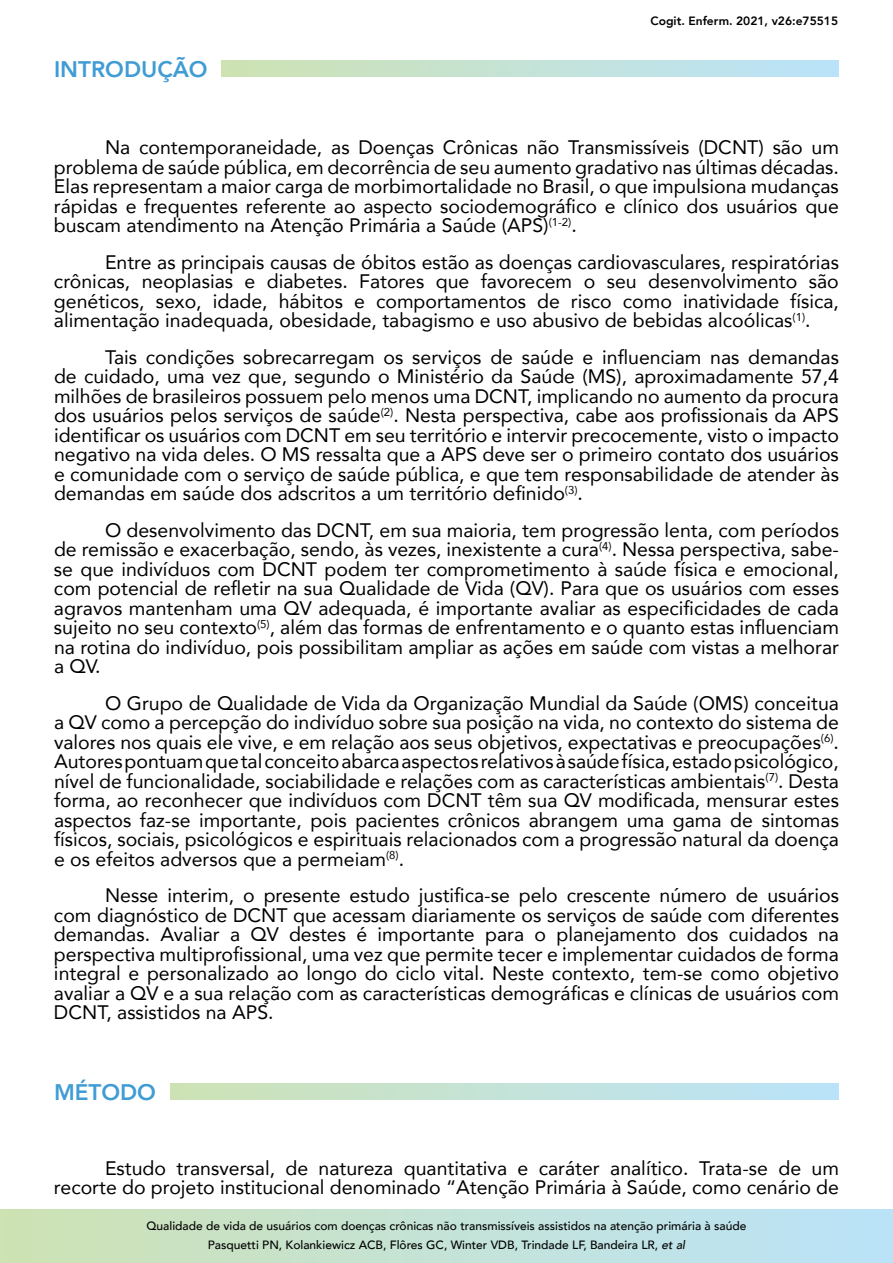
<style>
.page{position:relative;width:893px;height:1263px;background:#fff}
.page>*{position:absolute;margin:0;border:0;box-sizing:border-box;transform-origin:0 0}
.t1{font:800 22.5px "Avenir";color:#409cd4}
.t2{font:19.5px/19.5px "Avenir";color:#000;text-align:justify}
.t3{font:500 12px/18.6px "Avenir";color:#000;text-align:center}
.t4{font:800 12px "Avenir";color:#000}
.s1{font-style:italic}
</style>
<div class="page">
<div style="left:221px;top:60px;width:618px;height:17px;background:linear-gradient(to right,#cee2b3,#bae3fb)"></div>
<div style="left:170px;top:1083px;width:669px;height:17px;background:linear-gradient(to right,#cee2b5,#bae3fb)"></div>
<svg style="left:0;top:1209px;width:893px;height:54px"></svg>
<p class="t1" style="left:54px;top:51px;width:155px">INTRODUÇÃO</p>
<p class="t4" style="left:650px;top:12px;width:189px">Cogit. Enferm. 2021, v26:e75515</p>
<p class="t2" style="left:54px;top:137px;width:786px;text-indent:51px">Na contemporaneidade, as Doenças Crônicas não Transmissíveis (DCNT) são um problema de saúde pública, em decorrência de seu aumento gradativo nas últimas décadas.<br>Elas representam a maior carga de morbimortalidade no Brasil, o que impulsiona mudanças rápidas e frequentes referente ao aspecto sociodemográfico e clínico dos usuários que buscam atendimento na Atenção Primária a Saúde (APS)<sup>(1-2)</sup>.</p>
<p class="t2" style="left:54px;top:252px;width:786px;text-indent:51px">Entre as principais causas de óbitos estão as doenças cardiovasculares, respiratórias crônicas, neoplasias e diabetes. Fatores que favorecem o seu desenvolvimento são genéticos, sexo, idade, hábitos e comportamentos de risco como inatividade física, alimentação inadequada, obesidade, tabagismo e uso abusivo de bebidas alcoólicas<sup>(1)</sup>.</p>
<p class="t2" style="left:54px;top:347px;width:787px;text-indent:51px">Tais condições sobrecarregam os serviços de saúde e influenciam nas demandas de cuidado, uma vez que, segundo o Ministério da Saúde (MS), aproximadamente 57,4 milhões de brasileiros possuem pelo menos uma DCNT, implicando no aumento da procura dos usuários pelos serviços de saúde<sup>(2)</sup>. Nesta perspectiva, cabe aos profissionais da APS identificar os usuários com DCNT em seu território e intervir precocemente, visto o impacto negativo na vida deles. O MS ressalta que a APS deve ser o primeiro contato dos usuários e comunidade com o serviço de saúde pública, e que tem responsabilidade de atender às demandas em saúde dos adscritos a um território definido<sup>(3)</sup>.</p>
<p class="t2" style="left:54px;top:520px;width:786px;text-indent:51px">O desenvolvimento das DCNT, em sua maioria, tem progressão lenta, com períodos de remissão e exacerbação, sendo, às vezes, inexistente a cura<sup>(4)</sup>. Nessa perspectiva, sabe&shy;se que indivíduos com DCNT podem ter comprometimento à saúde física e emocional, com potencial de refletir na sua Qualidade de Vida (QV). Para que os usuários com esses agravos mantenham uma QV adequada, é importante avaliar as especificidades de cada sujeito no seu contexto<sup>(5)</sup>, além das formas de enfrentamento e o quanto estas influenciam na rotina do indivíduo, pois possibilitam ampliar as ações em saúde com vistas a melhorar a QV.</p>
<p class="t2" style="left:54px;top:693px;width:786px;text-indent:51px">O Grupo de Qualidade de Vida da Organização Mundial da Saúde (OMS) conceitua a QV como a percepção do indivíduo sobre sua posição na vida, no contexto do sistema de valores nos quais ele vive, e em relação aos seus objetivos, expectativas e preocupações<sup>(6)</sup>.<br>Autores pontuam que tal conceito abarca aspectos relativos à saúde física, estado psicológico, nível de funcionalidade, sociabilidade e relações com as características ambientais<sup>(7)</sup>. Desta forma, ao reconhecer que indivíduos com DCNT têm sua QV modificada, mensurar estes aspectos faz-se importante, pois pacientes crônicos abrangem uma gama de sintomas físicos, sociais, psicológicos e espirituais relacionados com a progressão natural da doença e os efeitos adversos que a permeiam<sup>(8)</sup>.</p>
<p class="t2" style="left:54px;top:885px;width:786px;text-indent:51px">Nesse interim, o presente estudo justifica-se pelo crescente número de usuários com diagnóstico de DCNT que acessam diariamente os serviços de saúde com diferentes demandas. Avaliar a QV destes é importante para o planejamento dos cuidados na perspectiva multiprofissional, uma vez que permite tecer e implementar cuidados de forma integral e personalizado ao longo do ciclo vital. Neste contexto, tem-se como objetivo avaliar a QV e a sua relação com as características demográficas e clínicas de usuários com DCNT, assistidos na APS.</p>
<p class="t1" style="left:54px;top:1074px;width:104px">MÉTODO</p>
<p class="t2" style="left:54px;top:1158px;width:786px;text-align:right">Estudo transversal, de natureza quantitativa e caráter analítico. Trata-se de um recorte do projeto institucional denominado “Atenção Primária à Saúde, como cenário de</p>
<p class="t3" style="left:147px;top:1216px;width:601px">Qualidade de vida de usuários com doenças crônicas não transmissíveis assistidos na atenção primária à saúde<br>Pasquetti PN, Kolankiewicz ACB, Flôres GC, Winter VDB, Trindade LF, Bandeira LR, <span class="s1">et al</span></p>
</div>
